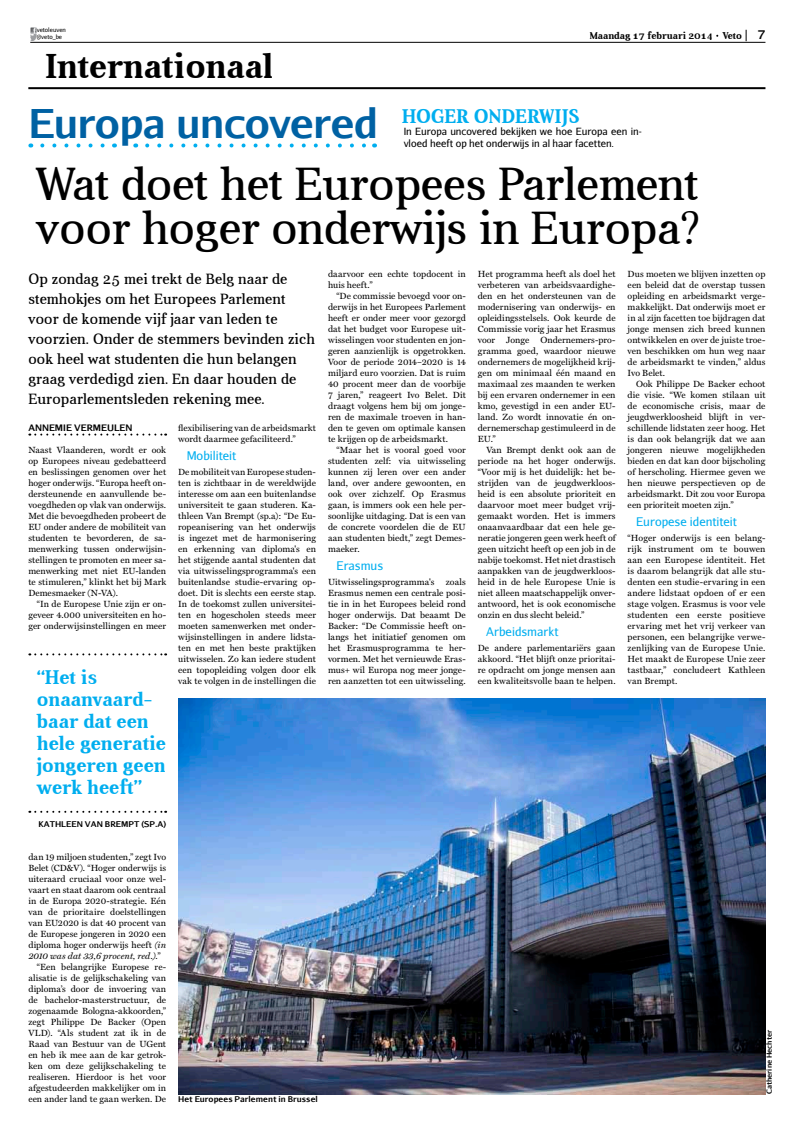
<style>
.page{position:relative;width:808px;height:1134px;background:#fff}
.page>*{position:absolute;margin:0;border:0;box-sizing:border-box;transform-origin:0 0}
.t1{font:47px/44px "Aver";color:#000}
.t2{font:700 40px "Aurulent Sans";color:#0061a3}
.t3{font:700 35px "Aver";color:#000}
.t4{font:700 20px/22px "Aver";color:#00aeef}
.t5{font:15px/20px "Aver";letter-spacing:.01em;color:#000}
.t6{font:12px "Aurulent Sans";color:#00aeef}
.t7{font:700 12px "Aurulent Sans";color:#000}
.t8{font:10px "Aurulent Sans";color:#000}
.t9{font:700 10px "Aver";color:#000}
.t10{font:9px/11px "Miller Text";letter-spacing:.01em;color:#000;text-align:justify}
.t11{font:italic 9px "Miller Text";letter-spacing:.01em;color:#000}
.t12{font:700 9px "Aurulent Sans";color:#000}
.t13{font:700 8px "Aurulent Sans";color:#000}
.t14{font:700 7px "Aurulent Sans";color:#000}
.t15{font:6px/7.2px "Aurulent Sans";color:#000}
.s1{font-style:italic}
.s2{font-style:normal}
</style>
<div class="page">
<svg style="left:29px;top:434px;width:137px;height:2px"></svg>
<svg style="left:29px;top:653px;width:137px;height:2px"></svg>
<svg style="left:29px;top:811px;width:137px;height:2px"></svg>
<img style="left:178px;top:698px;width:587px;height:396px">
<svg style="left:42px;top:143px;width:63px;height:4px"></svg>
<svg style="left:147px;top:143px;width:219px;height:4px"></svg>
<svg style="left:30px;top:28px;width:7px;height:12px"></svg>
<hr style="left:30px;top:42px;width:735px;height:1px;background:#000">
<hr style="left:28px;top:87px;width:737px;height:2px;background:#000">
<p class="t15" style="left:37px;top:26px;width:31px">vetoleuven @veto_be</p>
<p class="t9" style="left:590px;top:30px;width:154px">Maandag 17 februari 2014 Veto</p>
<h3 class="t3" style="left:45px;top:46px;width:230px">Internationaal</h3>
<h2 class="t2" style="left:28px;top:94px;width:351px">Europa uncovered</h2>
<h3 class="t4" style="left:402px;top:105px;width:179px">Hoger onderwijs</h3>
<p class="t8" style="left:404px;top:124px;width:240px">In Europa uncovered bekijken we hoe Europa een in-</p>
<p class="t8" style="left:404px;top:136px;width:212px">vloed heeft op het onderwijs in al haar facetten.</p>
<h3 class="t7" style="left:758px;top:26px;width:9px">7</h3>
<h1 class="t1" style="left:37px;top:162px;width:665px">Wat doet het Europees Parlement voor hoger onderwijs in Europa?</h1>
<p class="t5" style="left:28px;top:269px;width:288px">Op zondag 25 mei trekt de Belg naar de stemhokjes om het Europees Parlement voor de komende vijf jaar van leden te voorzien. Onder de stemmers bevinden zich ook heel wat studenten die hun belangen graag verdedigd zien. En daar houden de Europarlementsleden rekening mee.</p>
<p class="t12" style="left:28px;top:421px;width:106px">Annemie Vermeulen</p>
<p class="t10" style="left:28px;top:444px;width:139px">Naast Vlaanderen, wordt er ook op Europees niveau gedebatteerd en beslissingen genomen over het hoger onderwijs. “Europa heeft on&shy;dersteunende en aanvullende be&shy;voegdheden op vlak van onderwijs.<br>Met die bevoegdheden probeert de EU onder andere de mobiliteit van studenten te bevorderen, de sa&shy;menwerking tussen onderwijsin&shy;stellingen te promoten en meer sa&shy;menwerking met niet EU-landen te stimuleren,” klinkt het bij Mark Demesmaeker (N-VA).</p>
<p class="t10" style="left:28px;top:598px;width:139px;text-indent:9px">“In de Europese Unie zijn er on&shy;geveer 4.000 universiteiten en ho&shy;ger onderwijsinstellingen en meer</p>
<p class="t10" style="left:328px;top:268px;width:139px">daarvoor een echte topdocent in huis heeft.”</p>
<p class="t10" style="left:328px;top:290px;width:139px;text-indent:9px">“De commissie bevoegd voor on&shy;derwijs in het Europees Parlement heeft er onder meer voor gezorgd dat het budget voor Europese uit&shy;wisselingen voor studenten en jon&shy;geren aanzienlijk is opgetrokken.<br>Voor de periode 2014–2020 is 14 miljard euro voorzien. Dat is ruim 40 procent meer dan de voorbije 7 jaren,” reageert Ivo Belet. Dit draagt volgens hem bij om jonge&shy;ren de maximale troeven in han&shy;den te geven om optimale kansen te krijgen op de arbeidsmarkt.</p>
<p class="t10" style="left:328px;top:444px;width:139px;text-indent:9px">“Maar het is vooral goed voor studenten zelf: via uitwisseling kunnen zij leren over een ander land, over andere gewoonten, en ook over zichzelf. Op Erasmus gaan, is immers ook een hele per&shy;soonlijke uitdaging. Dat is een van de concrete voordelen die de EU aan studenten biedt,” zegt Demes&shy;maeker.</p>
<h3 class="t6" style="left:336px;top:558px;width:48px">Erasmus</h3>
<p class="t10" style="left:328px;top:576px;width:108px">Uitwisselingsprogramma's</p>
<p class="t10" style="left:478px;top:268px;width:139px">Het programma heeft als doel het verbeteren van arbeidsvaardighe&shy;den en het ondersteunen van de modernisering van onderwijs- en opleidingsstelsels. Ook keurde de Commissie vorig jaar het Erasmus voor Jonge Ondernemers-pro&shy;gramma goed, waardoor nieuwe ondernemers de mogelijkheid krij&shy;gen om minimaal één maand en maximaal zes maanden te werken bij een ervaren ondernemer in een kmo, gevestigd in een ander EU&shy;land. Zo wordt innovatie én on&shy;dernemerschap gestimuleerd in de EU.”</p>
<p class="t10" style="left:478px;top:444px;width:139px;text-indent:9px">Van Brempt denkt ook aan de periode na het hoger onderwijs. “Voor mij is het duidelijk: het be&shy;strijden van de jeugdwerkloos&shy;heid is een absolute prioriteit en daarvoor moet meer budget vrij&shy;gemaakt worden. Het is immers onaanvaardbaar dat een hele ge&shy;neratie jongeren geen werk heeft of geen uitzicht heeft op een job in de nabije toekomst. Het niet drastisch aanpakken van de jeugdwerkloos&shy;heid in de hele Europese Unie is niet alleen maatschappelijk onver&shy;antwoord, het is ook economische onzin en dus slecht beleid.”</p>
<h3 class="t6" style="left:486px;top:624px;width:74px">Arbeidsmarkt</h3>
<p class="t10" style="left:478px;top:642px;width:139px">De andere parlementariërs gaan akkoord. “Het blijft onze prioritai&shy;re opdracht om jonge mensen aan een kwaliteitsvolle baan te helpen.</p>
<p class="t10" style="left:628px;top:268px;width:139px">Dus moeten we blijven inzetten op een beleid dat de overstap tussen opleiding en arbeidsmarkt verge&shy;makkelijkt. Dat onderwijs moet er in al zijn facetten toe bijdragen dat jonge mensen zich breed kunnen ontwikkelen en over de juiste troe&shy;ven beschikken om hun weg naar de arbeidsmarkt te vinden,” aldus Ivo Belet.</p>
<p class="t10" style="left:628px;top:378px;width:139px;text-indent:9px">Ook Philippe De Backer echoot die visie. “We komen stilaan uit de economische crisis, maar de jeugdwerkloosheid blijft in ver&shy;schillende lidstaten zeer hoog. Het is dan ook belangrijk dat we aan jongeren nieuwe mogelijkheden bieden en dat kan door bijscholing of herscholing. Hiermee geven we hen nieuwe perspectieven op de arbeidsmarkt. Dit zou voor Europa een prioriteit moeten zijn.”</p>
<h3 class="t6" style="left:636px;top:514px;width:102px">Europese identiteit</h3>
<p class="t10" style="left:628px;top:532px;width:139px">“Hoger onderwijs is een belang&shy;rijk instrument om te bouwen aan een Europese identiteit. Het is daarom belangrijk dat alle stu&shy;denten een studie-ervaring in een andere lidstaat opdoen of er een stage volgen. Erasmus is voor vele studenten een eerste positieve ervaring met het vrij verkeer van personen, een belangrijke verwe&shy;zenlijking van de Europese Unie.<br>Het maakt de Europese Unie zeer tastbaar,” concludeert Kathleen</p>
<p class="t10" style="left:178px;top:422px;width:139px">flexibilisering van de arbeidsmarkt wordt daarmee gefaciliteerd.”</p>
<h3 class="t6" style="left:187px;top:448px;width:51px">Mobiliteit</h3>
<p class="t10" style="left:178px;top:466px;width:139px">De mobiliteit van Europese studen&shy;ten is zichtbaar in de wereldwijde interesse om aan een buitenlandse universiteit te gaan studeren. Ka&shy;thleen Van Brempt (sp.a): “De Eu&shy;ropeanisering van het onderwijs is ingezet met de harmonisering en erkenning van diploma's en het stijgende aantal studenten dat via uitwisselingsprogramma's een buitenlandse studie-ervaring op&shy;doet. Dit is slechts een eerste stap.<br>In de toekomst zullen universitei&shy;ten en hogescholen steeds meer moeten samenwerken met onder&shy;wijsinstellingen in andere lidsta&shy;ten en met hen beste praktijken uitwisselen. Zo kan iedere student een topopleiding volgen door elk vak te volgen in de instellingen die</p>
<p class="t10" style="left:328px;top:576px;width:139px;text-indent:118px">zoals Erasmus nemen een centrale posi&shy;tie in in het Europees beleid rond hoger onderwijs. Dat beaamt De Backer: “De Commissie heeft on&shy;langs het initiatief genomen om het Erasmusprogramma te her&shy;vormen. Met het vernieuwde Eras&shy;mus+ wil Europa nog meer jonge&shy;ren aanzetten tot een uitwisseling.</p>
<h3 class="t4" style="left:37px;top:666px;width:62px">“Het is</h3>
<p class="t10" style="left:628px;top:675px;width:51px">van Brempt.</p>
<h3 class="t4" style="left:37px;top:688px;width:131px">onaanvaard&shy;baar dat een hele generatie jongeren geen werk heeft”</h3>
<p class="t13" style="left:38px;top:818px;width:129px">Kathleen Van Brempt (SP.a)</p>
<p class="t10" style="left:28px;top:851px;width:139px">dan 19 miljoen studenten,” zegt Ivo</p>
<p class="t10" style="left:28px;top:862px;width:139px">Belet (CD&amp;V). “Hoger onderwijs is</p>
<p class="t10" style="left:28px;top:873px;width:139px">uiteraard cruciaal voor onze wel-</p>
<p class="t10" style="left:28px;top:884px;width:139px">vaart en staat daarom ook centraal</p>
<p class="t10" style="left:28px;top:895px;width:139px">in de Europa 2020-strategie. Eén</p>
<p class="t10" style="left:28px;top:906px;width:139px">van de prioritaire doelstellingen</p>
<p class="t10" style="left:28px;top:917px;width:139px">van EU2020 is dat 40 procent van</p>
<p class="t10" style="left:28px;top:928px;width:139px">de Europese jongeren in 2020 een</p>
<p class="t10" style="left:28px;top:939px;width:139px">diploma hoger onderwijs heeft <span class="s1">(in</span></p>
<p class="t11" style="left:28px;top:950px;width:134px">2010 was dat 33,6 procent, red.)<span class="s2">.”</span></p>
<p class="t10" style="left:37px;top:961px;width:131px">“Een belangrijke Europese re-</p>
<p class="t10" style="left:28px;top:972px;width:139px">alisatie is de gelijkschakeling van</p>
<p class="t10" style="left:28px;top:983px;width:139px">diploma’s door de invoering van</p>
<p class="t10" style="left:28px;top:994px;width:139px">de bachelor-masterstructuur, de</p>
<p class="t10" style="left:28px;top:1005px;width:139px">zogenaamde Bologna-akkoorden,”</p>
<p class="t10" style="left:28px;top:1016px;width:139px">zegt Philippe De Backer (Open</p>
<p class="t10" style="left:28px;top:1027px;width:139px">VLD). “Als student zat ik in de</p>
<p class="t10" style="left:28px;top:1038px;width:139px">Raad van Bestuur van de UGent</p>
<p class="t10" style="left:28px;top:1049px;width:139px">en heb ik mee aan de kar getrok-</p>
<p class="t10" style="left:28px;top:1060px;width:139px">ken om deze gelijkschakeling te</p>
<p class="t10" style="left:28px;top:1071px;width:139px">realiseren. Hierdoor is het voor</p>
<p class="t10" style="left:28px;top:1082px;width:139px">afgestudeerden makkelijker om in</p>
<p class="t10" style="left:28px;top:1093px;width:139px">een ander land te gaan werken. De</p>
<p class="t13" style="left:178px;top:1093px;width:141px">Het Europees Parlement in Brussel</p>
<p class="t14" style="left:764px;top:1094px;width:66px;rotate:-90deg">Catherine Hechter</p>
</div>
